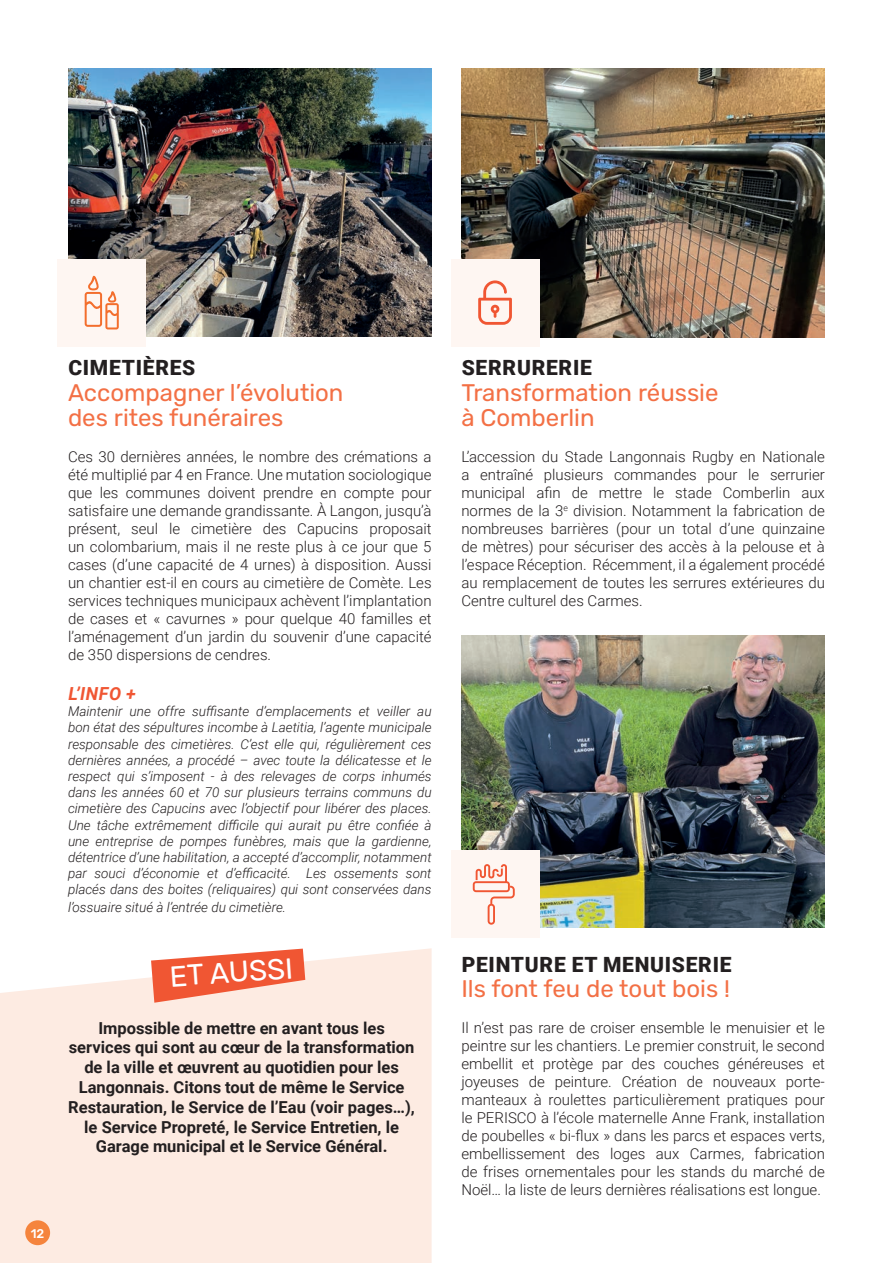
<style>
.page{position:relative;width:893px;height:1263px;background:#fff}
.page>*{position:absolute;margin:0;border:0;box-sizing:border-box;transform-origin:0 0}
.t1{font:29.1px "Rubik";color:#fff}
.t2{font:24px/25.5px "Rubik";color:#f37045}
.t3{font:900 21px "Roboto";letter-spacing:.035em;color:#231f20}
.t4{font:italic 700 18px "Roboto";color:#f05633}
.t5{font:700 16.5px/19.8px "Roboto";color:#231f20;text-align:center}
.t6{font:300 15px/18px "Roboto";color:#231f20;text-align:justify}
.t7{font:italic 300 13.5px/16.2px "Roboto";color:#231f20;text-align:justify}
.t8{font:500 12.6px "Rubik";color:#fff}
</style>
<div class="page">
<div style="left:0;top:948px;width:432px;height:315px;background:#fdebe2"></div>
<img style="left:68px;top:69px;width:364px;height:268px">
<img style="left:461px;top:68px;width:364px;height:269px">
<img style="left:461px;top:636px;width:364px;height:291px">
<svg style="left:151px;top:948px;width:154px;height:55px;background:#f48a71"></svg>
<div style="left:57px;top:259px;width:89px;height:87px;background:#fef6f2"></div>
<div style="left:451px;top:259px;width:88px;height:87px;background:#fef6f2"></div>
<div style="left:451px;top:850px;width:88px;height:88px;background:#fef6f2"></div>
<svg style="left:85px;top:275px;width:34px;height:54px"></svg>
<svg style="left:478px;top:280px;width:34px;height:45px"></svg>
<svg style="left:473px;top:864px;width:42px;height:61px"></svg>
<div style="left:25px;top:1220px;width:25px;height:25px;background:#f5843d;border-radius:50%"></div>
<h3 class="t3" style="left:68px;top:353px;width:129px">CIMETIÈRES</h3>
<h2 class="t2" style="left:68px;top:381px;width:277px">Accompagner l’évolution des rites funéraires</h2>
<p class="t6" style="left:68px;top:447px;width:365px">Ces 30 dernières années, le nombre des crémations a été multiplié par 4 en France. Une mutation sociologique que les communes doivent prendre en compte pour satisfaire une demande grandissante. À Langon, jusqu’à présent, seul le cimetière des Capucins proposait un colombarium, mais il ne reste plus à ce jour que 5 cases (d’une capacité de 4 urnes) à disposition. Aussi un chantier est-il en cours au cimetière de Comète. Les services techniques municipaux achèvent l’implantation de cases et « cavurnes » pour quelque 40 familles et l’aménagement d’un jardin du souvenir d’une capacité de 350 dispersions de cendres.</p>
<p class="t4" style="left:68px;top:681px;width:69px">L’INFO +</p>
<p class="t7" style="left:68px;top:703px;width:365px">Maintenir une offre suffisante d’emplacements et veiller au bon état des sépultures incombe à Laetitia, l’agente municipale responsable des cimetières. C’est elle qui, régulièrement ces dernières années, a procédé – avec toute la délicatesse et le respect qui s’imposent - à des relevages de corps inhumés dans les années 60 et 70 sur plusieurs terrains communs du cimetière des Capucins avec l’objectif pour libérer des places.<br>Une tâche extrêmement difficile qui aurait pu être confiée à une entreprise de pompes funèbres, mais que la gardienne, détentrice d’une habilitation, a accepté d’accomplir, notamment par souci d’économie et d’efficacité. Les ossements sont placés dans des boites (reliquaires) qui sont conservées dans</p>
<p class="t7" style="left:68px;top:899px;width:219px">l’ossuaire situé à l’entrée du cimetière.</p>
<h1 class="t1" style="left:168px;top:955px;width:125px;rotate:-4deg">ET AUSSI</h1>
<p class="t5" style="left:68px;top:1017px;width:348px">Impossible de mettre en avant tous les services qui sont au cœur de la transformation de la ville et œuvrent au quotidien pour les Langonnais. Citons tout de même le Service Restauration, le Service de l’Eau (voir pages…), le Service Propreté, le Service Entretien, le Garage municipal et le Service Général.</p>
<p class="t8" style="left:31px;top:1224px;width:15px">12</p>
<h3 class="t3" style="left:462px;top:353px;width:132px">SERRURERIE</h3>
<h2 class="t2" style="left:461px;top:381px;width:259px">Transformation réussie à Comberlin</h2>
<p class="t6" style="left:461px;top:447px;width:365px">L’accession du Stade Langonnais Rugby en Nationale a entraîné plusieurs commandes pour le serrurier municipal afin de mettre le stade Comberlin aux normes de la 3<sup>e</sup> division. Notamment la fabrication de nombreuses barrières (pour un total d’une quinzaine de mètres) pour sécuriser des accès à la pelouse et à l’espace Réception. Récemment, il a également procédé au remplacement de toutes les serrures extérieures du Centre culturel des Carmes.</p>
<h3 class="t3" style="left:462px;top:949px;width:271px">PEINTURE ET MENUISERIE</h3>
<h2 class="t2" style="left:461px;top:977px;width:270px">Ils font feu de tout bois !</h2>
<p class="t6" style="left:461px;top:1018px;width:365px">Il n’est pas rare de croiser ensemble le menuisier et le peintre sur les chantiers. Le premier construit, le second embellit et protège par des couches généreuses et joyeuses de peinture. Création de nouveaux porte&shy;manteaux à roulettes particulièrement pratiques pour le PERISCO à l’école maternelle Anne Frank, installation de poubelles « bi-flux » dans les parcs et espaces verts, embellissement des loges aux Carmes, fabrication de frises ornementales pour les stands du marché de Noël… la liste de leurs dernières réalisations est longue.</p>
</div>
